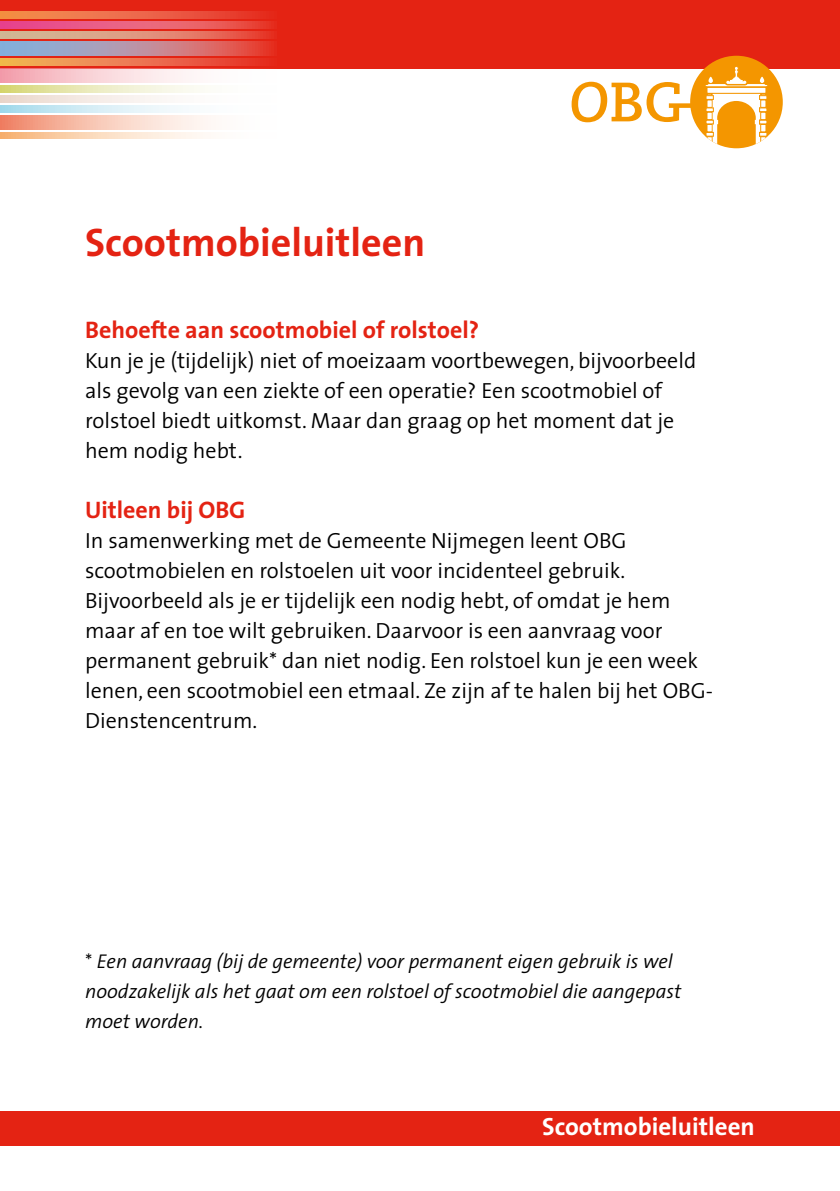
<style>
.page{position:relative;width:840px;height:1191px;background:#fff}
.page>*{position:absolute;margin:0;border:0;box-sizing:border-box;transform-origin:0 0}
.t1{font:700 40px "The Sans";color:#e42313}
.t2{font:700 25px "The Sans";color:#fff}
.t3{font:700 24px "The Sans";color:#e42313}
.t4{font:300 22px/30px "The Sans";color:#000}
.t5{font:italic 300 20px/30px "The Sans";color:#000}
.s1{font-style:normal}
</style>
<div class="page">
<div style="left:0;top:0;width:839px;height:68px;background:#e42313"></div>
<svg style="left:0;top:86px;width:203px;height:6px"></svg>
<svg style="left:0;top:116px;width:211px;height:13px;background:#f8c7b6"></svg>
<svg style="left:0;top:106px;width:183px;height:7px"></svg>
<svg style="left:0;top:42px;width:274px;height:13px;background:#b98797"></svg>
<svg style="left:0;top:133px;width:205px;height:6px"></svg>
<svg style="left:0;top:96px;width:162px;height:6px"></svg>
<svg style="left:0;top:32px;width:274px;height:6px;background:#de8b73"></svg>
<svg style="left:0;top:21px;width:274px;height:7px;background:#e95672"></svg>
<svg style="left:0;top:59px;width:263px;height:6px;background:#eb7749"></svg>
<svg style="left:0;top:69px;width:186px;height:13px;background:#f8cfd4"></svg>
<svg style="left:0;top:11px;width:263px;height:7px;background:#ec6642"></svg>
<div style="left:0;top:1111px;width:839px;height:34px;background:#e42313"></div>
<div style="left:689px;top:56px;width:93px;height:92px;background:#f49600;border-radius:50%"></div>
<svg style="left:571px;top:66px;width:197px;height:79px"></svg>
<h1 class="t1" style="left:85px;top:209px;width:341px">Scootmobieluitleen</h1>
<p class="t3" style="left:85px;top:310px;width:395px">Behoefte aan scootmobiel of rolstoel?</p>
<p class="t4" style="left:85px;top:345px;width:612px">Kun je je (tijdelijk) niet of moeizaam voortbewegen, bijvoorbeeld als gevolg van een ziekte of een operatie? Een scootmobiel of rolstoel biedt uitkomst. Maar dan graag op het moment dat je hem nodig hebt.</p>
<p class="t3" style="left:85px;top:490px;width:162px">Uitleen bij OBG</p>
<p class="t4" style="left:85px;top:525px;width:629px">In samenwerking met de Gemeente Nijmegen leent OBG scootmobielen en rolstoelen uit voor incidenteel gebruik.<br>Bijvoorbeeld als je er tijdelijk een nodig hebt, of omdat je hem maar af en toe wilt gebruiken. Daarvoor is een aanvraag voor permanent gebruik* dan niet nodig. Een rolstoel kun je een week lenen, een scootmobiel een etmaal. Ze zijn af te halen bij het OBG-Dienstencentrum.</p>
<p class="t5" style="left:85px;top:946px;width:597px"><span class="s1">*</span> Een aanvraag (bij de gemeente) voor permanent eigen gebruik is wel noodzakelijk als het gaat om een rolstoel of scootmobiel die aangepast moet worden.</p>
<p class="t2" style="left:542px;top:1106px;width:214px">Scootmobieluitleen</p>
</div>
